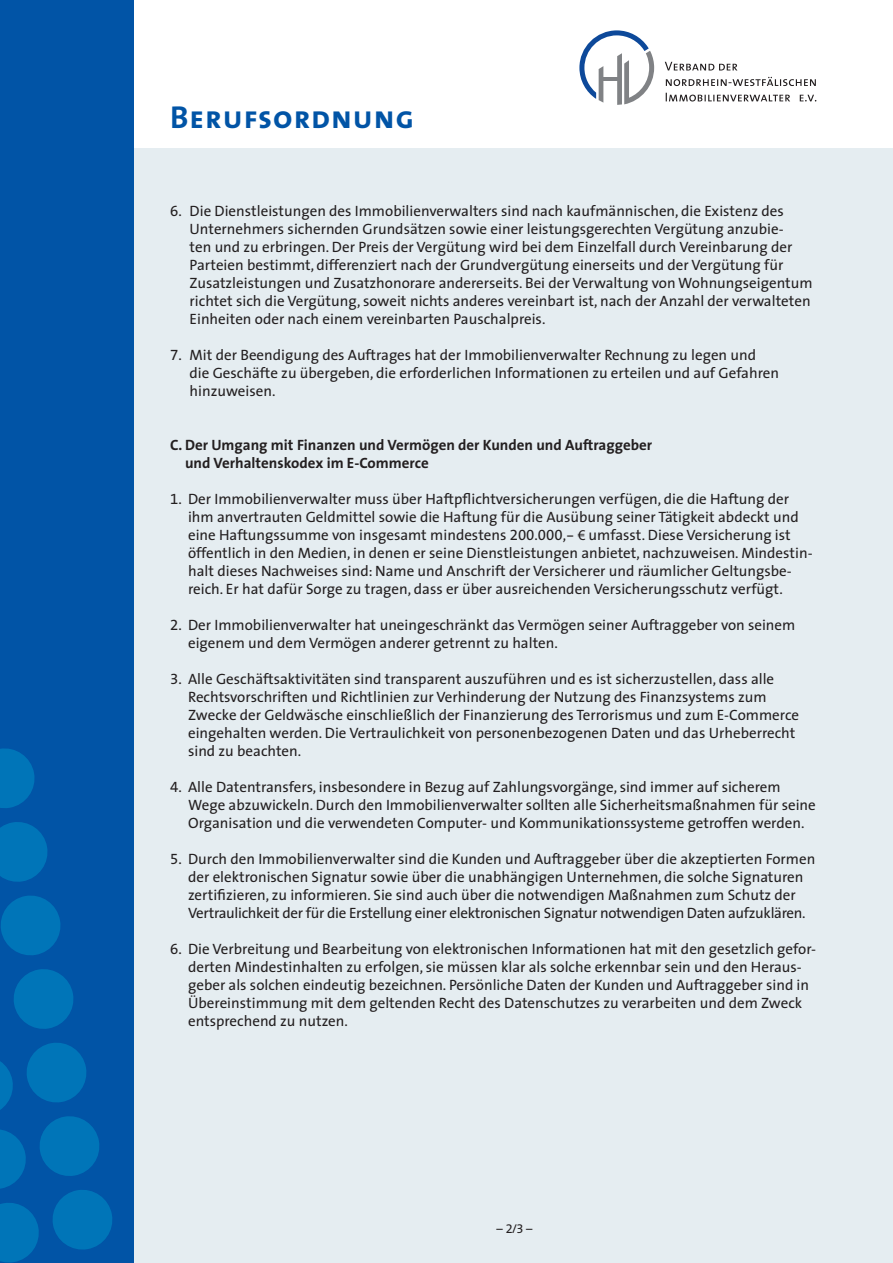
<style>
.page{position:relative;width:893px;height:1263px;background:#fff}
.page>*{position:absolute;margin:0;border:0;box-sizing:border-box;transform-origin:0 0}
.t1{font:31.8px "The Sans Bold Caps";letter-spacing:.03em;color:#0154a6}
.t2{font:15px/18px "The Sans";color:#231f20}
.t3{font:700 15px/18px "The Sans";color:#231f20}
.t4{font:12.75px "The Sans Expert";color:#231f20}
.s1{font-family:"The Sans Expert"}
.s2{font-family:"The Sans Caps"}
.s3{font-family:"Myriad Pro"}
.s4{font-family:"The Sans"}
</style>
<div class="page">
<div style="left:0;top:149px;width:893px;height:1114px;background:#e5edf1"></div>
<svg style="left:579px;top:30px;width:75px;height:75px"></svg>
<svg style="left:665px;top:62px;width:72px;height:9px"></svg>
<svg style="left:666px;top:77px;width:150px;height:9px"></svg>
<svg style="left:666px;top:93px;width:150px;height:9px"></svg>
<div style="left:0;top:0;width:134px;height:1263px;background:#0154a6"></div>
<svg style="left:52px;top:1190px;width:60px;height:60px"></svg>
<svg style="left:39px;top:1116px;width:60px;height:60px"></svg>
<svg style="left:27px;top:1043px;width:60px;height:60px"></svg>
<svg style="left:14px;top:969px;width:60px;height:60px"></svg>
<svg style="left:1px;top:895px;width:60px;height:60px"></svg>
<svg style="left:0;top:822px;width:48px;height:60px"></svg>
<svg style="left:0;top:748px;width:35px;height:60px"></svg>
<svg style="left:0;top:1203px;width:39px;height:60px"></svg>
<svg style="left:0;top:1129px;width:26px;height:60px"></svg>
<svg style="left:0;top:1061px;width:13px;height:49px"></svg>
<h1 class="t1" style="left:170px;top:91px;width:246px">Berufsordnung</h1>
<p class="t2" style="left:190px;top:201px;width:624px;text-indent:-20px"><span class="s1">6</span><span class="s2">.</span> Die Dienstleistungen des Immobilienverwalters sind nach kaufmännischen, die Existenz des Unternehmers sichernden Grundsätzen sowie einer leistungsgerechten Vergütung anzubie-<br>ten und zu erbringen. Der Preis der Vergütung wird bei dem Einzelfall durch Vereinbarung der Parteien bestimmt, differenziert nach der Grundvergütung einerseits und der Vergütung für Zusatzleistungen und Zusatzhonorare andererseits. Bei der Verwaltung von Wohnungseigentum richtet sich die Vergütung, soweit nichts anderes vereinbart ist, nach der Anzahl der verwalteten Einheiten oder nach einem vereinbarten Pauschalpreis.</p>
<p class="t2" style="left:190px;top:345px;width:591px;text-indent:-20px"><span class="s1">7.</span> Mit der Beendigung des Auftrages hat der Immobilienverwalter Rechnung zu legen und die Geschäfte zu übergeben, die erforderlichen Informationen zu erteilen und auf Gefahren hinzuweisen.</p>
<p class="t3" style="left:185px;top:436px;width:469px;text-indent:-15px">C. Der Umgang mit Finanzen und Vermögen der Kunden und Auftraggeber und Verhaltenskodex im E-Commerce</p>
<p class="t2" style="left:188px;top:489px;width:626px;text-indent:-18px"><span class="s1">1.</span> Der Immobilienverwalter muss über Haftpflichtversicherungen verfügen, die die Haftung der ihm anvertrauten Geldmittel sowie die Haftung für die Ausübung seiner Tätigkeit abdeckt und eine Haftungssumme von insgesamt mindestens <span class="s1">200.000,-</span> <span class="s3">€</span> umfasst. Diese Versicherung ist öffentlich in den Medien, in denen er seine Dienstleistungen anbietet, nachzuweisen. Mindestin&shy;halt dieses Nachweises sind: Name und Anschrift der Versicherer und räumlicher Geltungsbe&shy;reich. Er hat dafür Sorge zu tragen, dass er über ausreichenden Versicherungsschutz verfügt.</p>
<p class="t2" style="left:188px;top:615px;width:609px;text-indent:-18px"><span class="s1">2.</span> Der Immobilienverwalter hat uneingeschränkt das Vermögen seiner Auftraggeber von seinem eigenem und dem Vermögen anderer getrennt zu halten.</p>
<p class="t2" style="left:188px;top:669px;width:613px;text-indent:-18px"><span class="s1">3.</span> Alle Geschäftsaktivitäten sind transparent auszuführen und es ist sicherzustellen, dass alle Rechtsvorschriften und Richtlinien zur Verhinderung der Nutzung des Finanzsystems zum Zwecke der Geldwäsche einschließlich der Finanzierung des Terrorismus und zum E-Commerce eingehalten werden. Die Vertraulichkeit von personenbezogenen Daten und das Urheberrecht sind zu beachten.</p>
<p class="t2" style="left:188px;top:777px;width:629px;text-indent:-18px"><span class="s1">4.</span> Alle Datentransfers, insbesondere in Bezug auf Zahlungsvorgänge, sind immer auf sicherem<br>Wege abzuwickeln. Durch den Immobilienverwalter sollten alle Sicherheitsmaßnahmen für seine<br>Organisation und die verwendeten Computer- und Kommunikationssysteme getroffen werden.</p>
<p class="t2" style="left:170px;top:849px;width:647px;text-align:center"><span class="s1">5.</span> Durch den Immobilienverwalter sind die Kunden und Auftraggeber über die akzeptierten Formen der elektronischen Signatur sowie über die unabhängigen Unternehmen, die solche Signaturen zertifizieren, zu informieren. Sie sind auch über die notwendigen Maßnahmen zum Schutz der Vertraulichkeit der für die Erstellung einer elektronischen Signatur notwendigen Daten aufzuklären.</p>
<p class="t2" style="left:188px;top:939px;width:630px;text-indent:-18px"><span class="s1">6.</span> Die Verbreitung und Bearbeitung von elektronischen Informationen hat mit den gesetzlich gefor&shy;derten Mindestinhalten zu erfolgen, sie müssen klar als solche erkennbar sein und den Heraus&shy;geber als solchen eindeutig bezeichnen. Persönliche Daten der Kunden und Auftraggeber sind in Übereinstimmung mit dem geltenden Recht des Datenschutzes zu verarbeiten und dem Zweck entsprechend zu nutzen.</p>
<p class="t4" style="left:496px;top:1218px;width:37px"><span class="s4">–</span> 2/3 <span class="s4">–</span></p>
</div>
